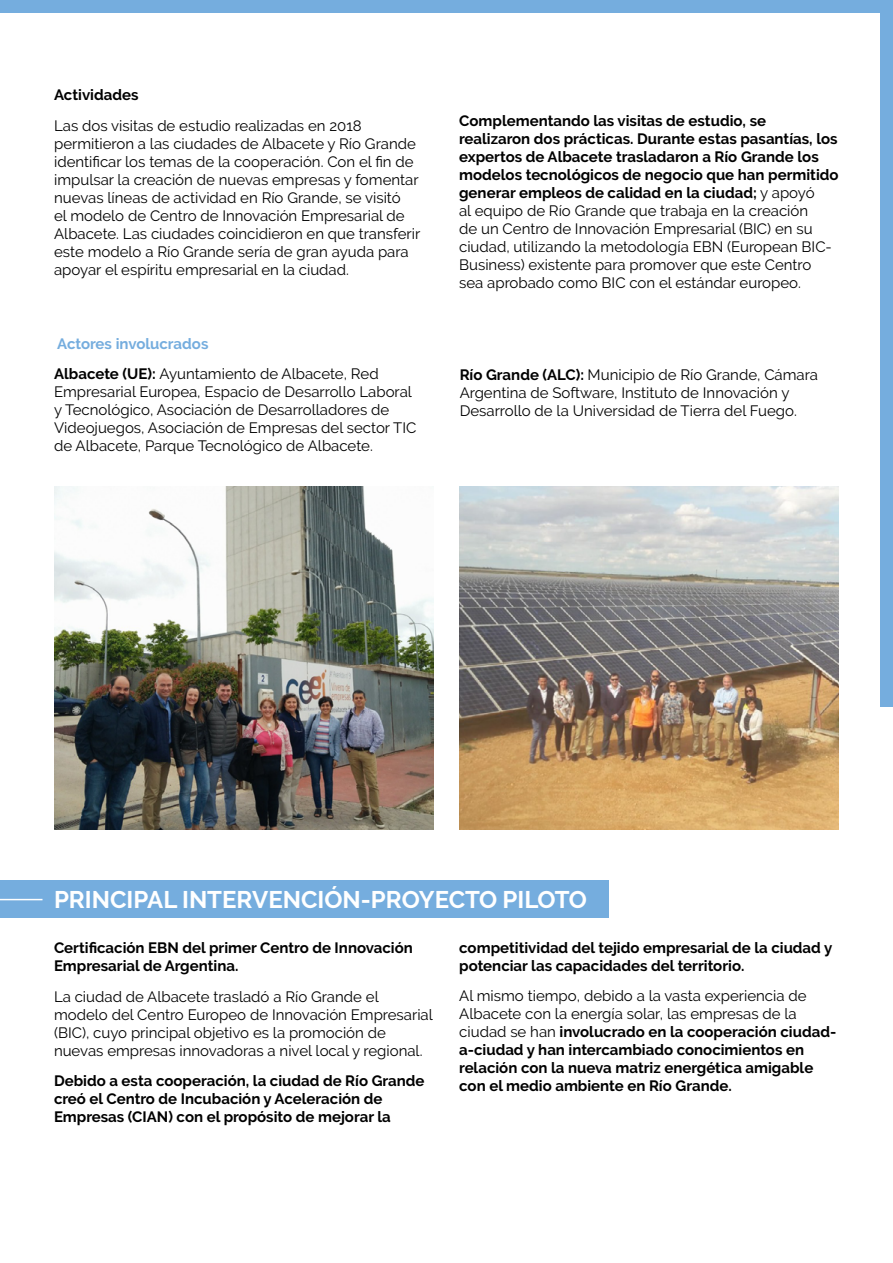
<style>
.page{position:relative;width:893px;height:1263px;background:#fff}
.page>*{position:absolute;margin:0;border:0;box-sizing:border-box;transform-origin:0 0}
.t1{font:700 24px "Raleway";color:#fff}
.t2{font:15px/18px "Raleway";color:#000}
.t3{font:700 15px/18px "Raleway";color:#000}
.s1{font-weight:700}
.s2{font-weight:700;color:#75adde}
.s3{font-weight:400}
</style>
<div class="page">
<div style="left:0;top:881px;width:609px;height:37px;background:#75adde"></div>
<hr style="left:0;top:899px;width:43px;height:1px;background:#fff">
<div style="left:0;top:0;width:893px;height:13px;background:#75adde"></div>
<div style="left:880px;top:5px;width:13px;height:702px;background:#75adde"></div>
<img style="left:54px;top:486px;width:380px;height:343px">
<img style="left:459px;top:486px;width:380px;height:343px">
<p class="t3" style="left:54px;top:86px;width:86px">Actividades</p>
<p class="t2" style="left:54px;top:117px;width:368px">Las dos visitas de estudio realizadas en 2018 permitieron a las ciudades de Albacete y Río Grande identificar los temas de la cooperación. Con el fin de impulsar la creación de nuevas empresas y fomentar nuevas líneas de actividad en Río Grande, se visitó<br>el modelo de Centro de Innovación Empresarial de Albacete. Las ciudades coincidieron en que transferir este modelo a Río Grande sería de gran ayuda para apoyar el espíritu empresarial en la ciudad.</p>
<p class="t2" style="left:459px;top:112px;width:381px"><span class="s1">Complementando las visitas de estudio, se realizaron dos prácticas. Durante estas pasantías, los expertos de Albacete trasladaron a Río Grande los modelos tecnológicos de negocio que han permitido generar empleos de calidad en la ciudad;</span> y apoyó<br>al equipo de Río Grande que trabaja en la creación<br>de un Centro de Innovación Empresarial (BIC) en su ciudad, utilizando la metodología EBN (European BIC-Business) existente para promover que este Centro sea aprobado como BIC con el estándar europeo.</p>
<p class="t2" style="left:54px;top:328px;width:326px;line-height:30.8px"><span class="s2">Actores involucrados<br></span><span class="s1">Albacete (UE):</span> Ayuntamiento de Albacete, Red</p>
<p class="t2" style="left:54px;top:383px;width:364px">Empresarial Europea, Espacio de Desarrollo Laboral y Tecnológico, Asociación de Desarrolladores de Videojuegos, Asociación de Empresas del sector TIC de Albacete, Parque Tecnológico de Albacete.</p>
<p class="t2" style="left:460px;top:365px;width:360px"><span class="s1">Río Grande (ALC):</span> Municipio de Río Grande, Cámara<br>Argentina de Software, Instituto de Innovación y<br>Desarrollo de la Universidad de Tierra del Fuego.</p>
<h1 class="t1" style="left:54px;top:886px;width:534px">PRINCIPAL INTERVENCIÓN-PROYECTO PILOTO</h1>
<p class="t3" style="left:54px;top:939px;width:360px">Certificación EBN del primer Centro de Innovación<br>Empresarial de Argentina.</p>
<p class="t2" style="left:54px;top:987px;width:380px">La ciudad de Albacete trasladó a Río Grande el modelo del Centro Europeo de Innovación Empresarial (BIC), cuyo principal objetivo es la promoción de nuevas empresas innovadoras a nivel local y regional.</p>
<p class="t3" style="left:54px;top:1072px;width:372px">Debido a esta cooperación, la ciudad de Río Grande creó el Centro de Incubación y Aceleración de<br>Empresas (CIAN) con el propósito de mejorar la</p>
<p class="t3" style="left:459px;top:938px;width:375px">competitividad del tejido empresarial de la ciudad y potenciar las capacidades del territorio.</p>
<p class="t3" style="left:459px;top:987px;width:378px"><span class="s3">Al mismo tiempo, debido a la vasta experiencia de Albacete con la energía solar, las empresas de la ciudad se han</span> involucrado en la cooperación ciudad&shy;a-ciudad y han intercambiado conocimientos en relación con la nueva matriz energética amigable con el medio ambiente en Río Grande.</p>
</div>
